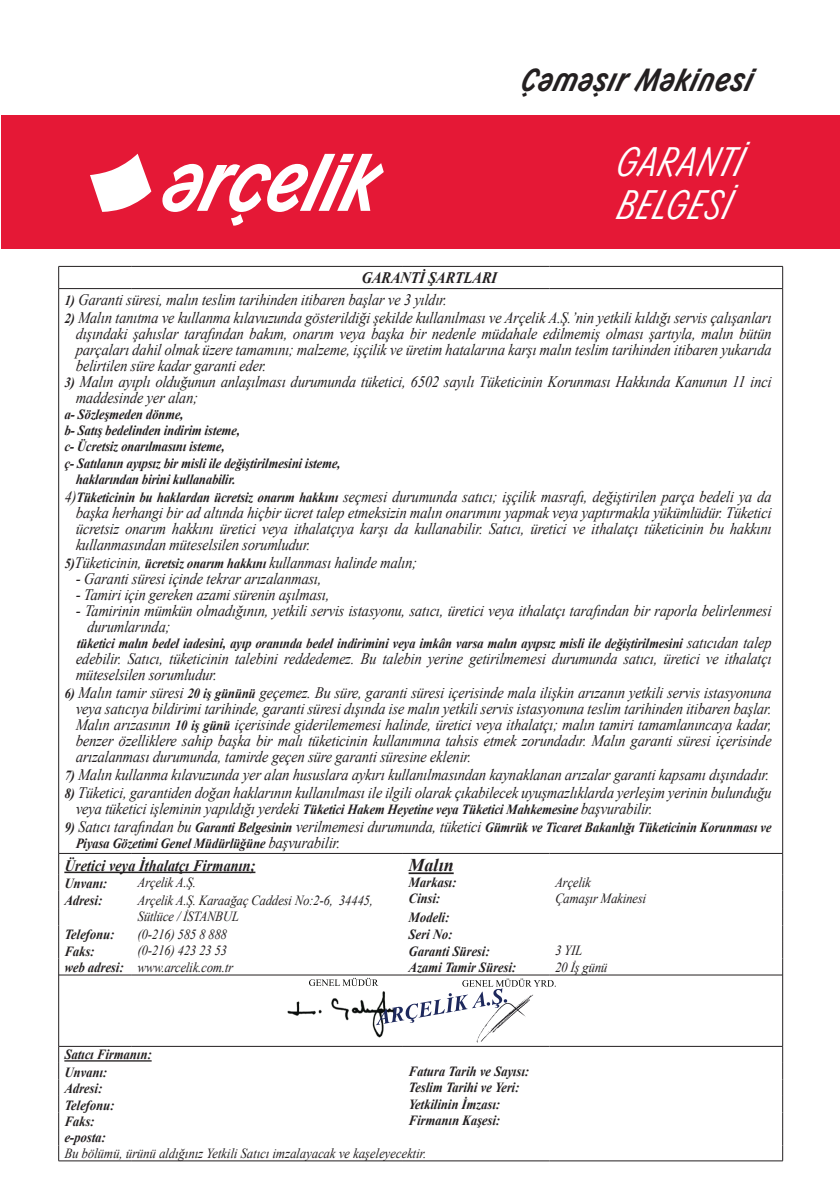
<style>
.page{position:relative;width:840px;height:1191px;background:#fff}
.page>*{position:absolute;margin:0;border:0;box-sizing:border-box;transform-origin:0 0}
.t1{font:300 36px/43.2px "Arcelik Turkish";color:#fff}
.t2{font:28px "Arcelik Turkish";color:#231f20}
.t3{font:italic 700 18px "Times New Roman";color:#231f20}
.t4{font:italic 16px/16px "Times New Roman";letter-spacing:-.01em;color:#231f20;scale:.9 1}
.t5{font:italic 700 16px "Times New Roman";letter-spacing:-.01em;color:#231f20;scale:.9 1}
.t6{font:italic 700 14px/16px "Times New Roman";letter-spacing:-.01em;color:#231f20;scale:.9 1}
.t7{font:italic 14px/16px "Times New Roman";letter-spacing:-.01em;color:#231f20;scale:.9 1}
.t8{font:italic 700 14px "Times New Roman";letter-spacing:-.045em;color:#231f20;scale:.9 1}
.s1{font-weight:700;font-size:14px}
.s2{font-weight:400;font-size:16px}
.s3{font-weight:700}
</style>
<div class="page">
<div style="left:2px;top:115px;width:837px;height:134px;background:#e51836"></div>
<svg style="left:90px;top:154px;width:61px;height:58px"></svg>
<svg style="left:162px;top:154px;width:221px;height:72px"></svg>
<hr style="left:58px;top:266px;width:74px;height:1px;background:#231f20">
<svg style="left:58px;top:266px;width:1px;height:22px"></svg>
<hr style="left:132px;top:266px;width:270px;height:1px;background:#231f20">
<hr style="left:402px;top:266px;width:147px;height:1px;background:#231f20">
<hr style="left:549px;top:266px;width:233px;height:1px;background:#231f20">
<svg style="left:58px;top:854px;width:1px;height:121px"></svg>
<svg style="left:58px;top:1047px;width:1px;height:113px"></svg>
<hr style="left:58px;top:1160px;width:74px;height:1px;background:#231f20">
<hr style="left:132px;top:1160px;width:270px;height:1px;background:#231f20">
<hr style="left:402px;top:1160px;width:147px;height:1px;background:#231f20">
<hr style="left:549px;top:1160px;width:233px;height:1px;background:#231f20">
<hr style="left:58px;top:288px;width:74px;height:1px;background:#231f20">
<hr style="left:58px;top:289px;width:1px;height:564px;background:#231f20">
<hr style="left:132px;top:288px;width:270px;height:1px;background:#231f20">
<hr style="left:402px;top:288px;width:147px;height:1px;background:#231f20">
<hr style="left:549px;top:288px;width:233px;height:1px;background:#231f20">
<hr style="left:781px;top:289px;width:1px;height:564px;background:#231f20">
<hr style="left:58px;top:853px;width:74px;height:1px;background:#231f20">
<hr style="left:132px;top:853px;width:270px;height:1px;background:#231f20">
<hr style="left:402px;top:853px;width:147px;height:1px;background:#231f20">
<hr style="left:549px;top:853px;width:233px;height:1px;background:#231f20">
<hr style="left:58px;top:975px;width:1px;height:71px;background:#231f20">
<hr style="left:781px;top:975px;width:1px;height:71px;background:#231f20">
<hr style="left:58px;top:1046px;width:74px;height:1px;background:#231f20">
<hr style="left:132px;top:1046px;width:270px;height:1px;background:#231f20">
<hr style="left:402px;top:1046px;width:147px;height:1px;background:#231f20">
<hr style="left:549px;top:1046px;width:233px;height:1px;background:#231f20">
<hr style="left:59px;top:974px;width:73px;height:1px;background:#231f20">
<hr style="left:132px;top:974px;width:270px;height:1px;background:#231f20">
<hr style="left:402px;top:974px;width:147px;height:1px;background:#231f20">
<hr style="left:549px;top:974px;width:233px;height:1px;background:#231f20">
<hr style="left:64px;top:871px;width:191px;height:2px;background:#231f20">
<hr style="left:408px;top:872px;width:45px;height:2px;background:#231f20">
<img style="left:476px;top:1025px;width:26px;height:18px">
<img style="left:287px;top:1001px;width:97px;height:37px">
<svg style="left:309px;top:977px;width:246px;height:48px"></svg>
<hr style="left:64px;top:1060px;width:87px;height:1px;background:#231f20">
<h2 class="t2" style="left:520px;top:62px;width:233px">Çamaşır Makinesi</h2>
<h1 class="t1" style="left:616px;top:140px;width:128px">GARANTİ<br>BELGESİ</h1>
<p class="t5" style="left:361px;top:266px;width:152px">GARANTİ ŞARTLARI</p>
<p class="t4" style="left:64px;top:292px;width:427px"><span class="s1">1)</span> Garanti süresi, malın teslim tarihinden itibaren başlar ve 3 yıldır.</p>
<p class="t4" style="left:76px;top:310px;width:775px;text-align:justify;text-indent:-11px"><span class="s1">2)</span> Malın tanıtma ve kullanma kılavuzunda gösterildiği şekilde kullanılması ve Arçelik A.Ş.’nin yetkili kıldığı servis çalışanları dışındaki şahıslar tarafından bakım, onarım veya başka bir nedenle müdahale edilmemiş olması şartıyla, malın bütün parçaları dahil olmak üzere tamamını; malzeme, işçilik ve üretim hatalarına karşı malın teslim tarihinden itibaren yukarıda belirtilen süre kadar garanti eder.</p>
<p class="t4" style="left:76px;top:374px;width:775px;text-indent:-11px"><span class="s1">3)</span> Malın ayıplı olduğunun anlaşılması durumunda tüketici, 6502 sayılı Tüketicinin Korunması Hakkında Kanunun 11 inci maddesinde yer alan;</p>
<p class="t6" style="left:64px;top:406px;width:134px">a- Sözleşmeden dönme,</p>
<p class="t6" style="left:64px;top:422px;width:196px">b- Satış bedelinden indirim isteme,</p>
<p class="t6" style="left:64px;top:438px;width:179px">c- Ücretsiz onarılmasını isteme,</p>
<p class="t6" style="left:64px;top:454px;width:308px">ç- Satılanın ayıpsız bir misli ile değiştirilmesini isteme,</p>
<p class="t6" style="left:76px;top:470px;width:179px">haklarından birini kullanabilir.</p>
<p class="t4" style="left:76px;top:488px;width:775px;text-align:justify;text-indent:-11px">4)<span class="s1">Tüketicinin bu haklardan ücretsiz onarım hakkını</span> seçmesi durumunda satıcı; işçilik masrafı, değiştirilen parça bedeli ya da başka herhangi bir ad altında hiçbir ücret talep etmeksizin malın onarımını yapmak veya yaptırmakla yükümlüdür. Tüketici ücretsiz onarım hakkını üretici veya ithalatçıya karşı da kullanabilir. Satıcı, üretici ve ithalatçı tüketicinin bu hakkını kullanmasından müteselsilen sorumludur.</p>
<p class="t4" style="left:64px;top:554px;width:394px"><span class="s1">5)</span>Tüketicinin, <span class="s1">ücretsiz onarım hakkını</span> kullanması halinde malın;</p>
<p class="t4" style="left:76px;top:570px;width:274px">- Garanti süresi içinde tekrar arızalanması,</p>
<p class="t4" style="left:76px;top:586px;width:283px">- Tamiri için gereken azami sürenin aşılması,</p>
<p class="t4" style="left:87px;top:602px;width:762px;text-indent:-11px">- Tamirinin mümkün olmadığının, yetkili servis istasyonu, satıcı, üretici veya ithalatçı tarafından bir raporla belirlenmesi durumlarında;</p>
<p class="t6" style="left:77px;top:634px;width:772px">tüketici malın bedel iadesini, ayıp oranında bedel indirimini veya imkân varsa malın ayıpsız misli ile değiştirilmesini <span class="s2">satıcıdan talep</span></p>
<p class="t4" style="left:76px;top:650px;width:775px">edebilir. Satıcı, tüketicinin talebini reddedemez. Bu talebin yerine getirilmemesi durumunda satıcı, üretici ve ithalatçı müteselsilen sorumludur.</p>
<p class="t4" style="left:76px;top:684px;width:775px;text-align:justify;text-indent:-11px"><span class="s1">6)</span> Malın tamir süresi <span class="s1">20 iş gününü</span> geçemez. Bu süre, garanti süresi içerisinde mala ilişkin arızanın yetkili servis istasyonuna veya satıcıya bildirimi tarihinde, garanti süresi dışında ise malın yetkili servis istasyonuna teslim tarihinden itibaren başlar.<br>Malın arızasının <span class="s1">10 iş günü</span> içerisinde giderilememesi halinde, üretici veya ithalatçı; malın tamiri tamamlanıncaya kadar, benzer özelliklere sahip başka bir malı tüketicinin kullanımına tahsis etmek zorundadır. Malın garanti süresi içerisinde arızalanması durumunda, tamirde geçen süre garanti süresine eklenir.</p>
<p class="t4" style="left:64px;top:766px;width:785px"><span class="s1">7)</span> Malın kullanma kılavuzunda yer alan hususlara aykırı kullanılmasından kaynaklanan arızalar garanti kapsamı dışındadır.</p>
<p class="t4" style="left:76px;top:784px;width:775px;text-indent:-11px"><span class="s1">8)</span> Tüketici, garantiden doğan haklarının kullanılması ile ilgili olarak çıkabilecek uyuşmazlıklarda yerleşim yerinin bulunduğu veya tüketici işleminin yapıldığı yerdeki <span class="s1">Tüketici Hakem Heyetine veya Tüketici Mahkemesine</span> başvurabilir.</p>
<p class="t6" style="left:76px;top:818px;width:775px;text-indent:-11px">9) <span class="s2">Satıcı tarafından bu</span> Garanti Belgesinin <span class="s2">verilmemesi durumunda, tüketici</span> Gümrük ve Ticaret Bakanlığı Tüketicinin Korunması ve<br>Piyasa Gözetimi Genel Müdürlüğüne <span class="s2">başvurabilir.</span></p>
<p class="t5" style="left:64px;top:854px;width:214px">Üretici veya İthalatçı Firmanın;</p>
<p class="t3" style="left:408px;top:852px;width:47px">Malın</p>
<p class="t6" style="left:64px;top:874px;width:50px">Unvanı:</p>
<p class="t7" style="left:137px;top:874px;width:67px">Arçelik A.Ş.</p>
<p class="t6" style="left:408px;top:874px;width:56px">Markası:</p>
<p class="t7" style="left:554px;top:874px;width:41px">Arçelik</p>
<p class="t6" style="left:64px;top:891px;width:45px">Adresi:</p>
<p class="t7" style="left:137px;top:892px;width:263px">Arçelik A.Ş. Karaağaç Caddesi No:2-6, 34445,<br>Sütlüce / İSTANBUL</p>
<p class="t6" style="left:408px;top:890px;width:38px">Cinsi:</p>
<p class="t7" style="left:554px;top:890px;width:104px">Çamaşır Makinesi</p>
<p class="t6" style="left:408px;top:908px;width:48px">Modeli:</p>
<p class="t6" style="left:64px;top:926px;width:58px">Telefonu:</p>
<p class="t7" style="left:137px;top:925px;width:102px">(0-216) 585 8 888</p>
<p class="t6" style="left:408px;top:926px;width:51px">Seri No:</p>
<p class="t6" style="left:64px;top:942px;width:36px">Faks:</p>
<p class="t7" style="left:137px;top:942px;width:102px">(0-216) 423 23 53</p>
<p class="t6" style="left:408px;top:942px;width:92px">Garanti Süresi:</p>
<p class="t7" style="left:554px;top:942px;width:32px">3 YIL</p>
<p class="t7" style="left:64px;top:958px;width:190px"><span class="s3">web adresi:</span> www.arcelik.com.tr</p>
<p class="t6" style="left:408px;top:959px;width:122px">Azami Tamir Süresi:</p>
<p class="t7" style="left:554px;top:958px;width:60px">20 İş günü</p>
<p class="t6" style="left:64px;top:1045px;width:99px;line-height:17.2px">Satıcı Firmanın:<br>Unvanı:</p>
<p class="t6" style="left:408px;top:1062px;width:136px">Fatura Tarih ve Sayısı:</p>
<p class="t6" style="left:64px;top:1080px;width:45px">Adresi:</p>
<p class="t8" style="left:408px;top:1078px;width:125px">Teslim Tarihi ve Yeri:</p>
<p class="t6" style="left:64px;top:1096px;width:58px">Telefonu:</p>
<p class="t6" style="left:408px;top:1095px;width:104px">Yetkilinin İmzası:</p>
<p class="t6" style="left:64px;top:1113px;width:36px">Faks:</p>
<p class="t6" style="left:408px;top:1112px;width:104px">Firmanın Kaşesi:</p>
<p class="t6" style="left:64px;top:1128px;width:48px">e-posta:</p>
<p class="t7" style="left:64px;top:1145px;width:404px">Bu bölümü, ürünü aldığınız Yetkili Satıcı imzalayacak ve kaşeleyecektir.</p>
</div>
